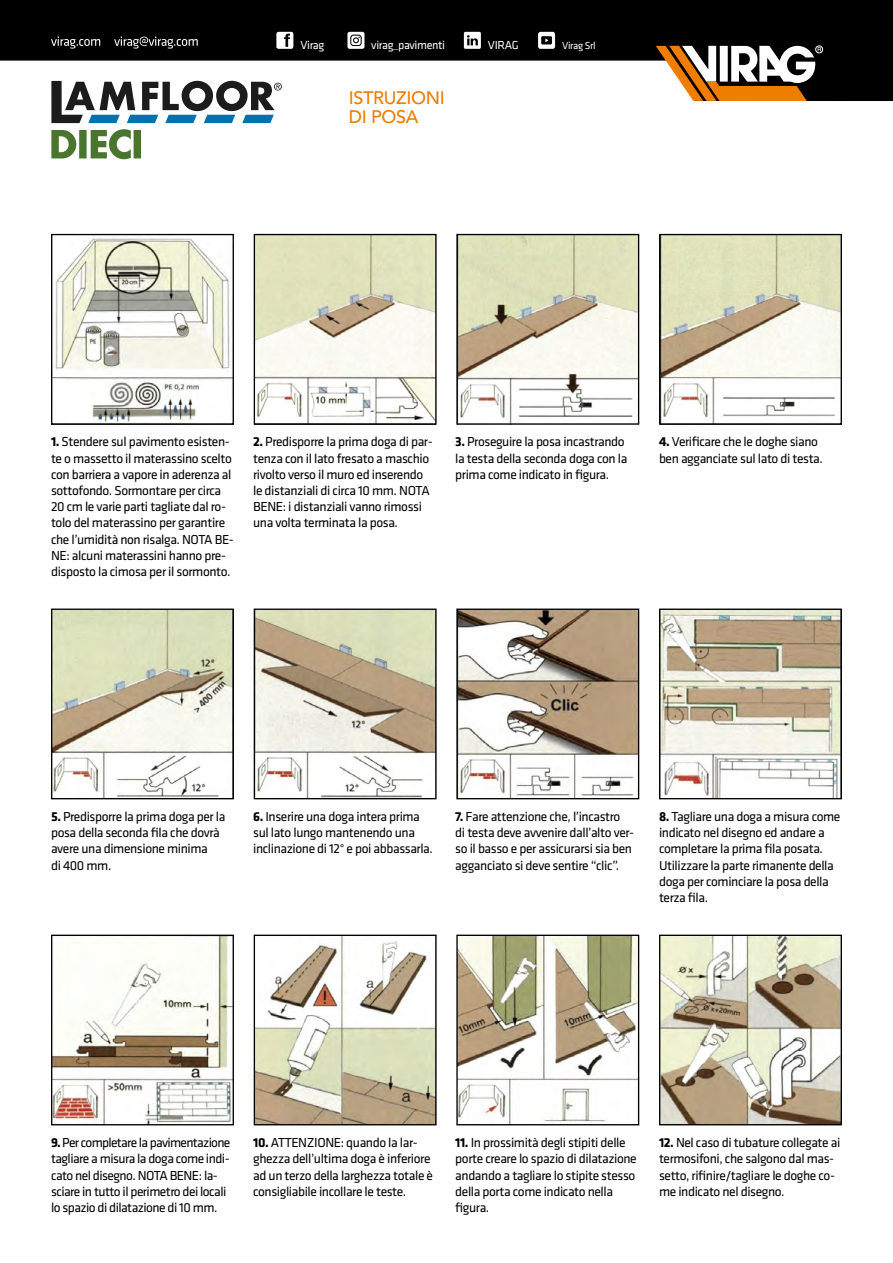
<style>
.page{position:relative;width:893px;height:1263px;background:#fff}
.page>*{position:absolute;margin:0;border:0;box-sizing:border-box;transform-origin:0 0}
.t1{font:500 18px/19.5px "Avenir LT Std";letter-spacing:-.02em;color:#ef7d00}
.t2{font:13.5px/16.2px "Klavika";letter-spacing:-.03em;color:#000}
.t3{font:12px "Klavika";letter-spacing:-.03em;color:#fff}
.t4{font:10.5px "Klavika";letter-spacing:-.03em;color:#fff}
.s1{font-weight:700}
</style>
<div class="page">
<svg style="left:0;top:0;width:893px;height:101px;fill:#000"></svg>
<svg style="left:656px;top:46px;width:165px;height:55px"></svg>
<div style="left:815px;top:46px;width:8px;height:7px;border:1px solid #fff;border-radius:50%"></div>
<svg style="left:51px;top:36px;width:49px;height:13px"></svg>
<svg style="left:114px;top:36px;width:84px;height:13px"></svg>
<svg style="left:276px;top:32px;width:17px;height:17px"></svg>
<svg style="left:347px;top:32px;width:17px;height:17px"></svg>
<svg style="left:464px;top:32px;width:17px;height:17px"></svg>
<svg style="left:538px;top:32px;width:17px;height:17px"></svg>
<img style="left:53px;top:236px;width:179px;height:187px">
<div style="left:51px;top:234px;width:183px;height:191px;border:1px solid #000"></div>
<img style="left:661px;top:236px;width:179px;height:187px">
<div style="left:659px;top:234px;width:183px;height:191px;border:1px solid #000"></div>
<img style="left:256px;top:236px;width:179px;height:187px">
<div style="left:254px;top:234px;width:183px;height:191px;border:1px solid #000"></div>
<img style="left:458px;top:236px;width:179px;height:187px">
<div style="left:456px;top:234px;width:183px;height:191px;border:1px solid #000"></div>
<img style="left:53px;top:610px;width:179px;height:187px">
<div style="left:51px;top:608px;width:183px;height:191px;border:1px solid #000"></div>
<img style="left:661px;top:610px;width:179px;height:187px">
<div style="left:659px;top:608px;width:183px;height:191px;border:1px solid #000"></div>
<img style="left:256px;top:610px;width:179px;height:187px">
<div style="left:254px;top:608px;width:183px;height:191px;border:1px solid #000"></div>
<img style="left:458px;top:610px;width:179px;height:187px">
<div style="left:456px;top:608px;width:183px;height:191px;border:1px solid #000"></div>
<img style="left:53px;top:937px;width:179px;height:186px">
<div style="left:51px;top:935px;width:183px;height:190px;border:1px solid #000"></div>
<img style="left:661px;top:937px;width:179px;height:186px">
<div style="left:659px;top:935px;width:183px;height:190px;border:1px solid #000"></div>
<img style="left:256px;top:937px;width:179px;height:186px">
<div style="left:254px;top:935px;width:183px;height:190px;border:1px solid #000"></div>
<img style="left:458px;top:937px;width:179px;height:186px">
<div style="left:456px;top:935px;width:183px;height:190px;border:1px solid #000"></div>
<svg style="left:51px;top:81px;width:230px;height:42px"></svg>
<svg style="left:51px;top:129px;width:90px;height:30px"></svg>
<p class="t3" style="left:300px;top:38px;width:25px">Virag</p>
<p class="t3" style="left:371px;top:38px;width:75px">virag_pavimenti</p>
<p class="t3" style="left:488px;top:38px;width:32px">VIRAG</p>
<p class="t4" style="left:562px;top:40px;width:35px">Virag Srl</p>
<h1 class="t1" style="left:349px;top:88px;width:97px">ISTRUZIONI<br>DI POSA</h1>
<p class="t2" style="left:51px;top:434px;width:184px"><span class="s1">1.</span> Stendere sul pavimento esisten&shy;te o massetto il materassino scelto con barriera a vapore in aderenza al sottofondo. Sormontare per circa 20 cm le varie parti tagliate dal ro&shy;tolo del materassino per garantire che l’umidità non risalga. NOTA BE-NE: alcuni materassini hanno pre&shy;disposto la cimosa per il sormonto.</p>
<p class="t2" style="left:659px;top:434px;width:165px"><span class="s1">4.</span> Verificare che le doghe siano ben agganciate sul lato di testa.</p>
<p class="t2" style="left:253px;top:434px;width:181px"><span class="s1">2.</span> Predisporre la prima doga di par&shy;tenza con il lato fresato a maschio rivolto verso il muro ed inserendo le distanziali di circa 10 mm. NOTA BENE: i distanziali vanno rimossi una volta terminata la posa.</p>
<p class="t2" style="left:455px;top:434px;width:174px"><span class="s1">3.</span> Proseguire la posa incastrando la testa della seconda doga con la prima come indicato in figura.</p>
<p class="t2" style="left:51px;top:809px;width:176px"><span class="s1">5.</span> Predisporre la prima doga per la posa della seconda fila che dovrà avere una dimensione minima<br>di 400 mm.</p>
<p class="t2" style="left:659px;top:809px;width:183px"><span class="s1">8.</span> Tagliare una doga a misura come indicato nel disegno ed andare a completare la prima fila posata.<br>Utilizzare la parte rimanente della doga per cominciare la posa della terza fila.</p>
<p class="t2" style="left:253px;top:809px;width:181px"><span class="s1">6.</span> Inserire una doga intera prima sul lato lungo mantenendo una inclinazione di 12° e poi abbassarla.</p>
<p class="t2" style="left:455px;top:809px;width:180px"><span class="s1">7.</span> Fare attenzione che, l’incastro<br>di testa deve avvenire dall’alto ver&shy;so il basso e per assicurarsi sia ben agganciato si deve sentire “clic”.</p>
<p class="t2" style="left:51px;top:1135px;width:181px"><span class="s1">9.</span> Per completare la pavimentazione tagliare a misura la doga come indi&shy;cato nel disegno. NOTA BENE: la&shy;sciare in tutto il perimetro dei locali lo spazio di dilatazione di 10 mm.</p>
<p class="t2" style="left:659px;top:1135px;width:183px"><span class="s1">12.</span> Nel caso di tubature collegate ai termosifoni, che salgono dal mas&shy;setto, rifinire/tagliare le doghe co&shy;me indicato nel disegno.</p>
<p class="t2" style="left:253px;top:1135px;width:181px"><span class="s1">10.</span> ATTENZIONE: quando la lar&shy;ghezza dell’ultima doga è inferiore ad un terzo della larghezza totale è consigliabile incollare le teste.</p>
<p class="t2" style="left:455px;top:1135px;width:183px"><span class="s1">11.</span> In prossimità degli stipiti delle porte creare lo spazio di dilatazione andando a tagliare lo stipite stesso della porta come indicato nella figura.</p>
</div>
